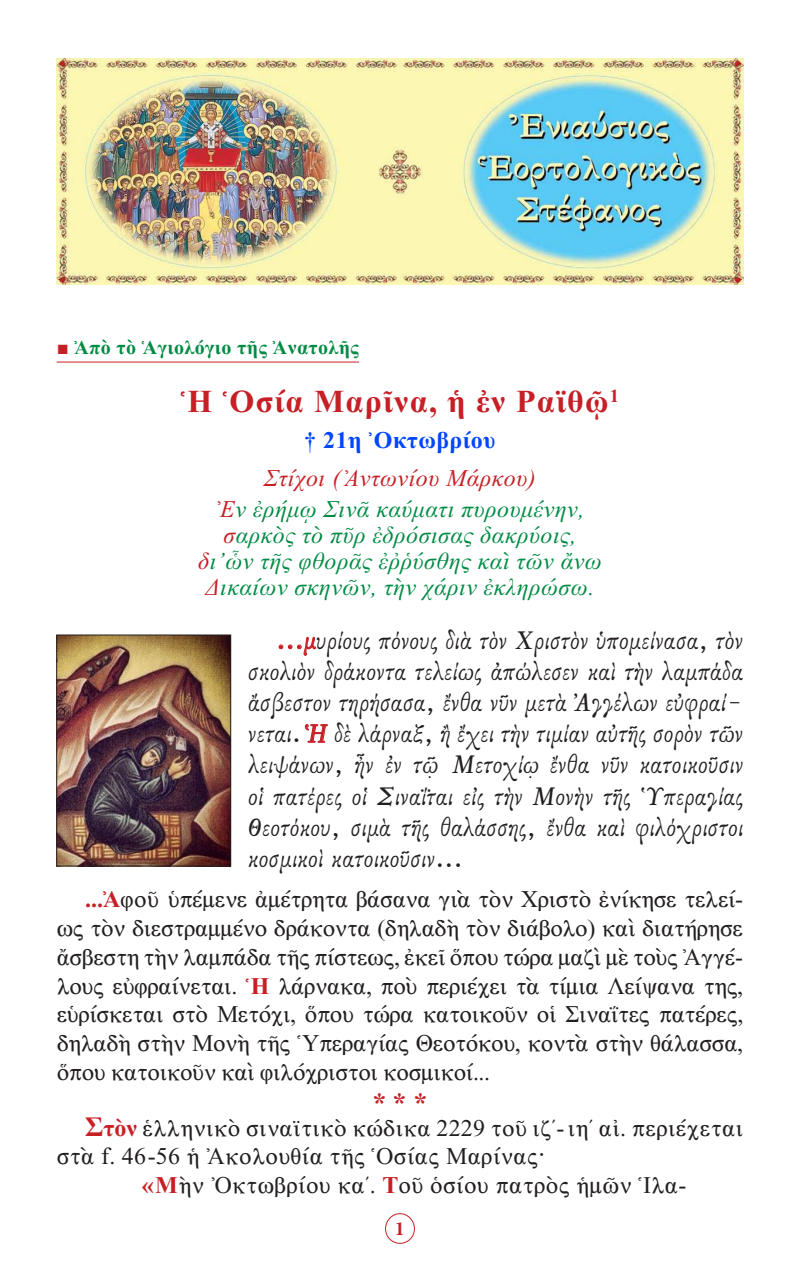
<style>
.page{position:relative;width:800px;height:1270px;background:#fff}
.page>*{position:absolute;margin:0;border:0;box-sizing:border-box;transform-origin:0 0}
.t1{font:32px "CTOS New Times Bold Test 1";letter-spacing:.04em;color:#c62026}
.Asteriskoi{font:28px "CTOS New Times Bold Test 1";color:#c62026}
.t2{font:26px/31.2px "GFS Baskerville";letter-spacing:.01em;color:#231f20;text-align:justify}
.t3{font:24px/28.8px "CTOS New Times Roman Test 1";letter-spacing:.01em;color:#231f20;text-align:justify}
.t4{font:24px "CTOS New Times Italic Test 1";letter-spacing:.02em;color:#008b44}
.t5{font:24px "CTOS New Times Italic Test 1";letter-spacing:.02em;color:#c62026}
.t6{font:24px "CTOS New Times Bold Test 1";letter-spacing:.02em;color:#0046ff}
.t7{font:20px "CTOS New Times Bold Test 1";letter-spacing:.02em;color:#008b44}
.t8{font:700 20px "Minion Pro";color:#c62026}
.s1{font-family:"CTOS New Times Roman Test 1";color:#c62026}
.s2{color:#c62026}
.s3{font-family:"CTOS New Times Bold Test 1";color:#c62026}
.s4{font-family:"CTOS New Times Bold Test 1";font-size:28px;color:#c62026}
</style>
<div class="page">
<div style="left:385px;top:1213px;width:30px;height:31px;border:1px solid #c62026;border-radius:50%"></div>
<hr style="left:57px;top:362px;width:302px;height:1px;background:#c62026">
<svg style="left:279px;top:636px;width:37px;height:20px"></svg>
<svg style="left:304px;top:724px;width:24px;height:19px"></svg>
<img style="left:57px;top:58px;width:686px;height:226px">
<img style="left:58px;top:636px;width:171px;height:228px">
<div style="left:56px;top:634px;width:175px;height:232px;border:1px solid #231f20"></div>
<p class="t7" style="left:57px;top:336px;width:304px"><span class="s1">■</span> Ἀπὸ τὸ Ἁγιολόγιο τῆς Ἀνατολῆς</p>
<p class="t1" style="left:181px;top:384px;width:440px">Ἡ Ὁσία Μαρῖνα, ἡ ἐν Ραϊθῷ<sup>1</sup></p>
<p class="t6" style="left:304px;top:427px;width:193px">† 21η Ὀκτωβρίου</p>
<p class="t5" style="left:264px;top:465px;width:273px">Στίχοι (Ἀντωνίου Μάρκου)</p>
<p class="t4" style="left:216px;top:497px;width:370px"><span class="s2">Ἐ</span>ν ἐρήμῳ Σινᾶ καύματι πυρουμένην,</p>
<p class="t4" style="left:224px;top:523px;width:354px"><span class="s2">σ</span>αρκὸς τὸ πῦρ ἐδρόσισας δακρύοις,</p>
<p class="t4" style="left:198px;top:549px;width:405px"><span class="s2">δ</span>ι’ὧν τῆς φθορᾶς ἐῤῥύσθης καὶ τῶν ἄνω</p>
<p class="t4" style="left:206px;top:575px;width:390px"><span class="s2">Δ</span>ικαίων σκηνῶν, τὴν χάριν ἐκληρώσω.</p>
<p class="t2" style="left:248px;top:626px;width:497px;text-indent:28px"><span class="s2">...μ</span>υρίους πόνους διὰ τὸν Χριστὸν ὑπομείνασα, τὸν σκολιὸν δράκοντα τελείως ἀπώλεσεν καὶ τὴν λαμπάδα ἄσβεστον τηρήσασα, ἔνθα νῦν μετὰ Ἀγγέλων εὐφραί&shy;νεται. <span class="s2">Ἡ</span> δὲ λάρναξ, ἢ ἔχει τὴν τιμίαν αὐτῆς σορὸν τῶν λειψάνων, ἦν ἐν τῷ Μετοχίῳ ἔνθα νῦν κατοικοῦσιν οἱ πατέρες οἱ Σιναΐται εἰς τὴν Μονὴν τῆς ῾Υπεραγίας Θεοτόκου, σιμὰ τῆς θαλάσσης, ἔνθα καὶ φιλόχριστοι κοσμικοὶ κατοικοῦσιν...</p>
<p class="t3" style="left:57px;top:885px;width:688px;text-indent:28px"><span class="s3">...Ἀ</span>φοῦ ὑπέμενε ἀμέτρητα βάσανα γιὰ τὸν Χριστὸ ἐνίκησε τελεί&shy;ως τὸν διεστραμμένο δράκοντα (δηλαδὴ τὸν διάβολο) καὶ διατήρησε ἄσβεστη τὴν λαμπάδα τῆς πίστεως, ἐκεῖ ὅπου τώρα μαζὶ μὲ τοὺς Ἀγγέ&shy;λους εὐφραίνεται. <span class="s3">Ἡ</span> λάρνακα, ποὺ περιέχει τὰ τίμια Λείψανα της, εὑρίσκεται στὸ Μετόχι, ὅπου τώρα κατοικοῦν οἱ Σιναΐτες πατέρες, δηλαδὴ στὴν Μονὴ τῆς Ὑπεραγίας Θεοτόκου, κοντὰ στὴν θάλασσα, ὅπου κατοικοῦν καὶ φιλόχριστοι κοσμικοί...</p>
<p class="Asteriskoi" style="left:372px;top:1087px;width:56px">** *</p>
<p class="t3" style="left:57px;top:1113px;width:688px;text-indent:28px"><span class="s4">Σ</span><span class="s3">τὸν</span> ἑλληνικὸ σιναϊτικὸ κώδικα 2229 τοῦ ιζ΄- ιη΄ αἰ. περιέχεται στὰ f. 46-56 ἡ Ἀκολουθία τῆς Ὁσίας Μαρίνας·</p>
<p class="t3" style="left:142px;top:1171px;width:546px"><span class="s3">«Μ</span>ὴν Ὀκτωβρίου κα΄. <span class="s3">Τ</span>οῦ ὁσίου πατρὸς ἡμῶν Ἱλα-</p>
<p class="t8" style="left:395px;top:1215px;width:11px">1</p>
</div>
